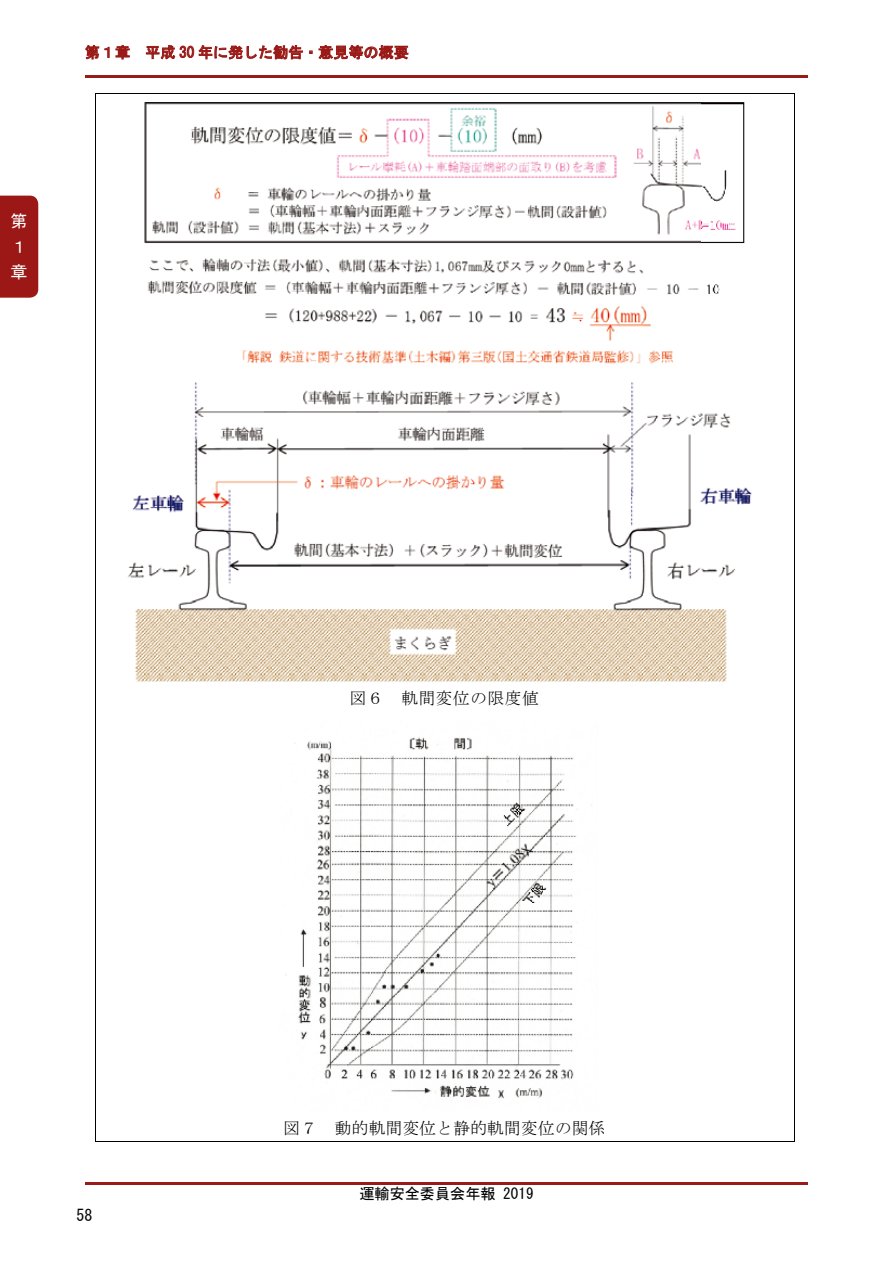
<style>
.page{position:relative;width:893px;height:1263px;background:#fff}
.page>*{position:absolute;margin:0;border:0;box-sizing:border-box;transform-origin:0 0}
.t1{font:16.95px/25.5px "MS Gothic";color:#fff}
.t2{font:16.5px "MS Mincho";letter-spacing:.02em;color:#000}
.t3{font:16.5px "MS Mincho";letter-spacing:.045em;color:#000}
.t4{font:16.5px "MS P Gothic";color:#000}
.t5{font:15.9px "MS Gothic";color:#000}
.t6{font:15.15px "MS Gothic";color:#000}
.t7{font:15px "MS Gothic";letter-spacing:.01em;color:#9a1a17}
.t8{font:15px "MS Gothic";color:#000}
</style>
<div class="page">
<svg style="left:85px;top:45px;width:25px;height:14px"></svg>
<svg style="left:116px;top:45px;width:14px;height:14px"></svg>
<svg style="left:146px;top:45px;width:157px;height:15px"></svg>
<svg style="left:318px;top:45px;width:90px;height:15px"></svg>
<hr style="left:85px;top:75px;width:723px;height:3px;background:#9a1a17">
<hr style="left:85px;top:1182px;width:723px;height:2px;background:#9a1a17">
<hr style="left:96px;top:94px;width:698px;height:1px;background:#000">
<hr style="left:95px;top:94px;width:1px;height:1047px;background:#000">
<hr style="left:96px;top:1141px;width:698px;height:1px;background:#000">
<hr style="left:794px;top:94px;width:1px;height:1047px;background:#000">
<img style="left:286px;top:737px;width:292px;height:362px">
<img style="left:144px;top:102px;width:601px;height:262px">
<img style="left:128px;top:382px;width:624px;height:299px">
<div style="left:0;top:196px;width:38px;height:102px;background:#9b1816"></div>
<p class="t7" style="left:85px;top:45px;width:325px">第１章 平成 30 年に発した勧告・意見等の概要</p>
<p class="t1" style="left:11px;top:208px;width:18px">第<br>１章</p>
<p class="t3" style="left:350px;top:690px;width:190px">図６ 軌間変位の限度値</p>
<p class="t5" style="left:77px;top:1208px;width:17px">58</p>
<p class="t4" style="left:85px;top:1210px;width:18px">58</p>
<p class="t2" style="left:283px;top:1120px;width:324px">図７ 動的軌間変位と静的軌間変位の関係</p>
<p class="t6" style="left:359px;top:1186px;width:176px">運輸安全委員会年報 2019</p>
<p class="t8" style="left:360px;top:1190px;width:174px">運輸安全委員会年報 2019</p>
</div>
